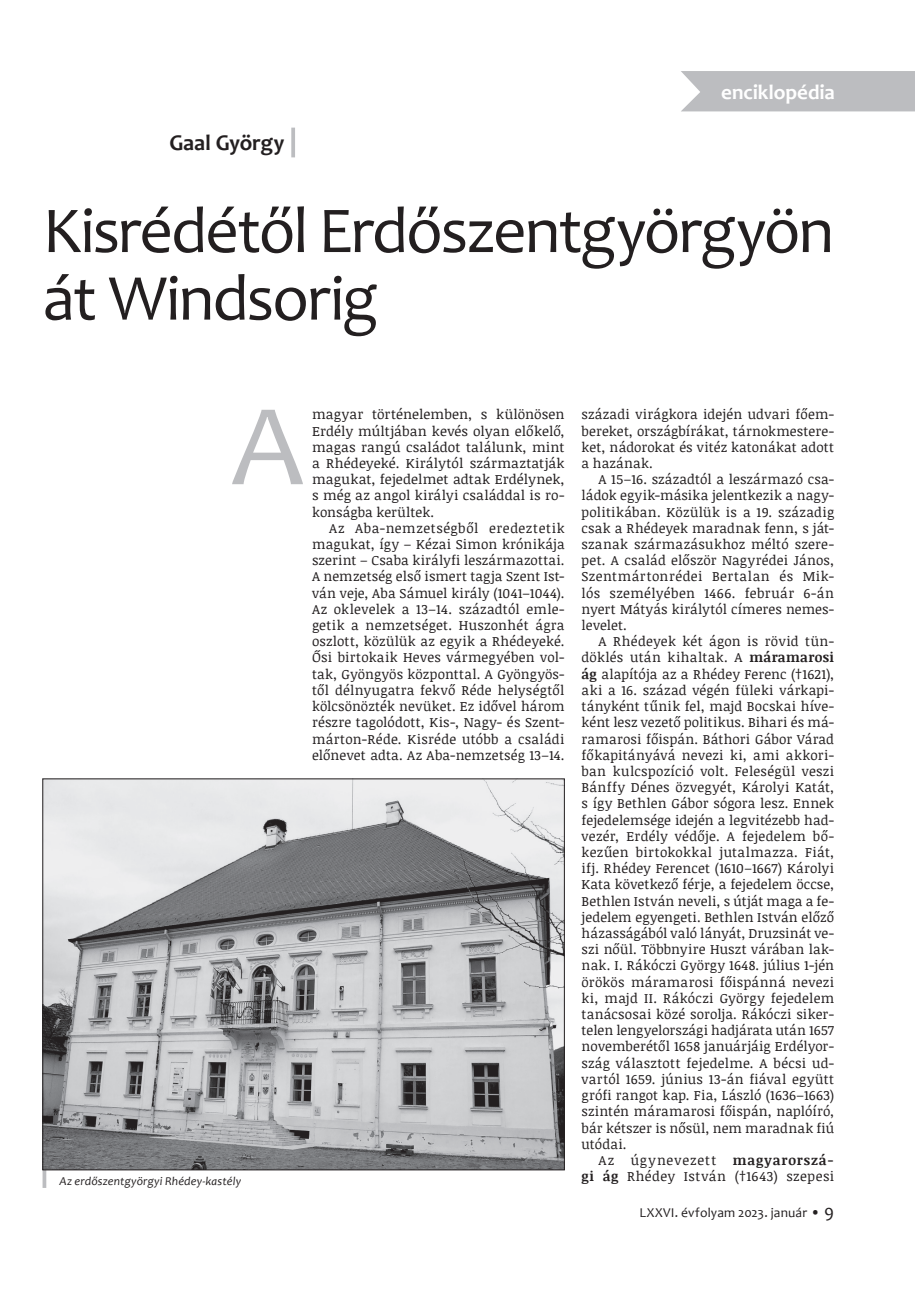
<style>
.page{position:relative;width:915px;height:1306px;background:#fff}
.page>*{position:absolute;margin:0;border:0;box-sizing:border-box;transform-origin:0 0}
.t1{font:117px "Candara";color:#bcbdc0}
.t2{font:66px/67.5px "Candara";letter-spacing:-.03em;color:#231f20}
.t3{font:700 22.5px "Candara";letter-spacing:-.005em;color:#231f20}
.t4{font:700 21px "Candara";letter-spacing:-.005em;color:#fff}
.t5{font:13.5px/16.2px "Noticia Text";letter-spacing:.015em;color:#231f20;text-align:justify}
.t6{font:13.5px/16.2px "Noticia Text";letter-spacing:.05em;color:#231f20;text-align:right}
.t7{font:13.5px "Candara";letter-spacing:.01em;color:#231f20}
.t8{font:italic 12px "Candara";letter-spacing:.015em;color:#231f20}
.s1{font-weight:700}
.s2{font-size:15px}
.s3{font-size:18px}
</style>
<div class="page">
<div style="left:681px;top:71px;width:233px;height:40px;background:#bcbdc0"></div>
<svg style="left:291px;top:128px;width:4px;height:29px"></svg>
<hr style="left:43px;top:1169px;width:3px;height:18px;background:#bcbdc0">
<img style="left:45px;top:780px;width:517px;height:388px">
<h3 class="t3" style="left:169px;top:129px;width:117px">Gaal György</h3>
<h3 class="t4" style="left:721px;top:79px;width:115px">enciklopédia</h3>
<h2 class="t2" style="left:43px;top:196px;width:792px">Kisrédétől Erdőszentgyörgyön át Windsorig</h2>
<h1 class="t1" style="left:231px;top:373px;width:74px">A</h1>
<p class="t5" style="left:312px;top:406px;width:254px">magyar történelemben, s különösen Erdély múltjában kevés olyan előkelő, magas rangú családot találunk, mint a Rhédeyeké. Királytól származtatják magukat, fejedelmet adtak Erdélynek, s még az angol királyi családdal is ro&shy;konságba kerültek.</p>
<p class="t5" style="left:312px;top:519px;width:254px;text-indent:17px">Az Aba-nemzetségből eredeztetik magukat, így – Kézai Simon krónikája szerint – Csaba királyfi leszármazottai.<br>A nemzetség első ismert tagja Szent Ist&shy;ván veje, Aba Sámuel király (1041–1044).<br>Az oklevelek a 13–14. századtól emle&shy;getik a nemzetséget. Huszonhét ágra oszlott, közülük az egyik a Rhédeyeké.<br>Ősi birtokaik Heves vármegyében vol&shy;tak, Gyöngyös központtal. A Gyöngyös&shy;től délnyugatra fekvő Réde helységtől kölcsönözték nevüket. Ez idővel három részre tagolódott, Kis-, Nagy- és Szent&shy;márton-Réde. Kisréde utóbb a családi előnevet adta. Az Aba-nemzetség 13–14.</p>
<p class="t8" style="left:60px;top:1173px;width:183px">Az erdőszentgyörgyi Rhédey-kastély</p>
<p class="t5" style="left:581px;top:406px;width:254px">századi virágkora idején udvari főem&shy;bereket, országbírákat, tárnokmestere&shy;ket, nádorokat és vitéz katonákat adott a hazának.</p>
<p class="t5" style="left:581px;top:471px;width:254px;text-indent:17px">A 15–16. századtól a leszármazó csa&shy;ládok egyik-másika jelentkezik a nagy&shy;politikában. Közülük is a 19. századig csak a Rhédeyek maradnak fenn, s ját&shy;szanak származásukhoz méltó szere&shy;pet. A család először Nagyrédei János, Szentmártonrédei Bertalan és Mik&shy;lós személyében 1466. február 6-án nyert Mátyás királytól címeres nemes&shy;levelet.</p>
<p class="t5" style="left:581px;top:633px;width:254px;text-indent:17px">A Rhédeyek két ágon is rövid tün&shy;döklés után kihaltak. A <span class="s1">máramarosi ág</span> alapítója az a Rhédey Ferenc (†1621), aki a 16. század végén füleki várkapi&shy;tányként tűnik fel, majd Bocskai híve&shy;ként lesz vezető politikus. Bihari és má&shy;ramarosi főispán. Báthori Gábor Várad főkapitányává nevezi ki, ami akkori&shy;ban kulcspozíció volt. Feleségül veszi Bánffy Dénes özvegyét, Károlyi Katát, s így Bethlen Gábor sógora lesz. Ennek fejedelemsége idején a legvitézebb had&shy;vezér, Erdély védője. A fejedelem bő&shy;kezűen birtokokkal jutalmazza. Fiát, ifj. Rhédey Ferencet (1610–1667) Károlyi Kata következő férje, a fejedelem öccse, Bethlen István neveli, s útját maga a fe&shy;jedelem egyengeti. Bethlen István előző házasságából való lányát, Druzsinát ve&shy;szi nőül. Többnyire Huszt várában lak&shy;nak. I. Rákóczi György 1648. július 1-jén örökös máramarosi főispánná nevezi ki, majd II. Rákóczi György fejedelem tanácsosai közé sorolja. Rákóczi siker&shy;telen lengyelországi hadjárata után 1657 novemberétől 1658 januárjáig Erdélyor&shy;szág választott fejedelme. A bécsi ud&shy;vartól 1659. június 13-án fiával együtt grófi rangot kap. Fia, László (1636–1663) szintén máramarosi főispán, naplóíró, bár kétszer is nősül, nem maradnak fiú utódai.</p>
<p class="t6" style="left:581px;top:1151px;width:254px">Az úgynevezett <span class="s1">magyarorszá-<br>gi ág</span> Rhédey István (†1643) szepesi</p>
<p class="t7" style="left:639px;top:1204px;width:196px">LXXVI. évfolyam 2023. január <span class="s2">•</span> <span class="s3">9</span></p>
</div>
